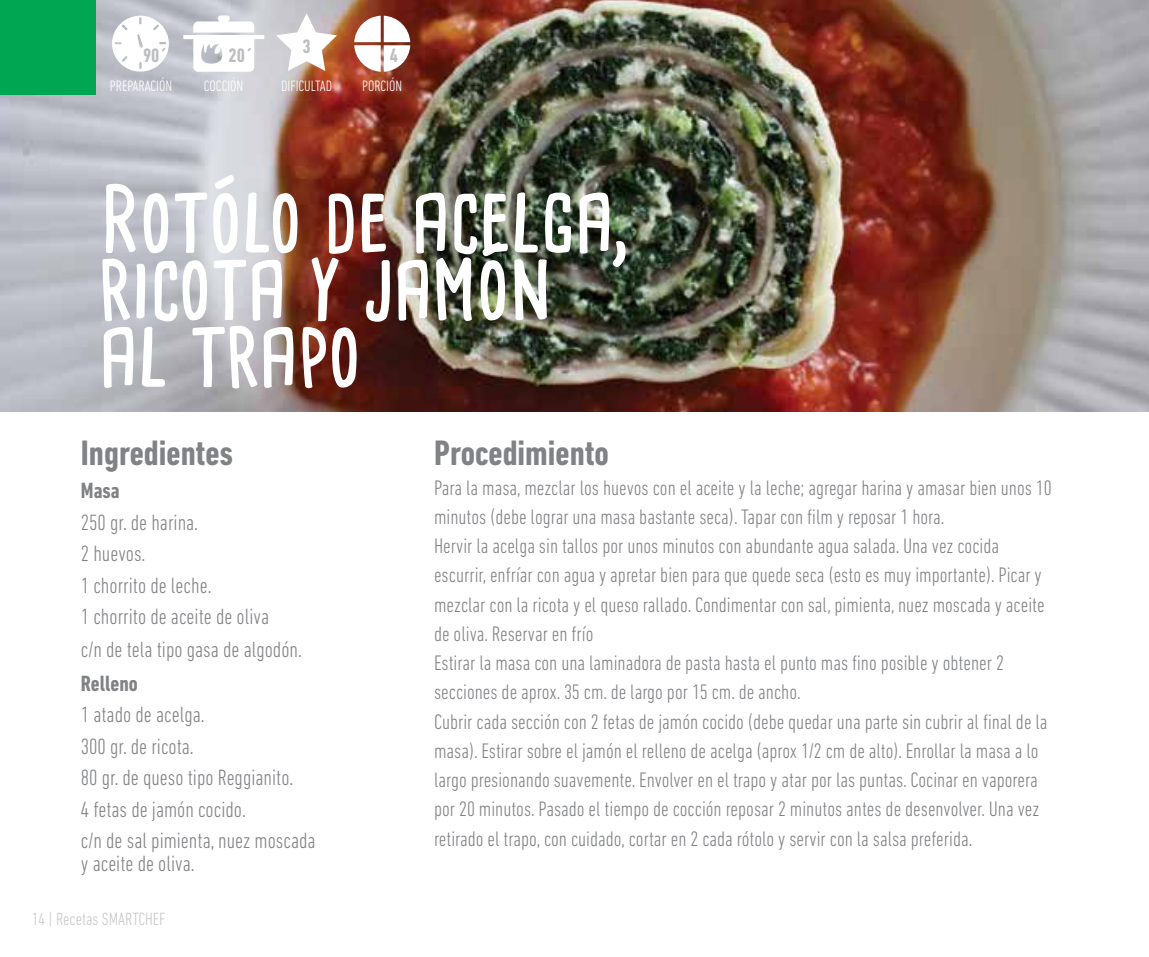
<style>
.page{position:relative;width:1149px;height:957px;background:#fff}
.page>*{position:absolute;margin:0;border:0;box-sizing:border-box;transform-origin:0 0}
.t1{font:700 88.88px/67px "Cardenio Modern";color:#fff}
.t2{font:700 condensed 36px "DIN Next LT Pro";color:#808285}
.t3{font:300 condensed 22.5px/31.7px "DIN Next LT Pro";color:#808285}
.t4{font:700 condensed 22.5px "DIN Next LT Pro";color:#808285}
.t5{font:300 condensed 21.38px/29.2px "DIN Next LT Pro";color:#808285}
.t6{font:700 condensed 19.8px "DIN Next LT Pro";color:#bcbec0}
.t7{font:300 condensed 18px "DIN Next LT Pro";color:#c7c8ca}
.t8{font:300 condensed 15.3px "DIN Next LT Pro";color:#fff}
</style>
<div class="page">
<img style="left:0;top:0;width:1148px;height:411px">
<div style="left:0;top:0;width:96px;height:94px;background:#00a651"></div>
<svg style="left:112px;top:16px;width:57px;height:56px"></svg>
<svg style="left:183px;top:16px;width:81px;height:56px"></svg>
<svg style="left:276px;top:13px;width:61px;height:58px"></svg>
<svg style="left:354px;top:16px;width:56px;height:56px"></svg>
<p class="t6" style="left:143px;top:44px;width:26px">90´</p>
<p class="t6" style="left:228px;top:44px;width:26px">20´</p>
<p class="t6" style="left:302px;top:35px;width:10px">3</p>
<p class="t6" style="left:389px;top:44px;width:10px">4</p>
<p class="t8" style="left:110px;top:77px;width:64px">PREPARACIÓN</p>
<p class="t8" style="left:204px;top:77px;width:41px">COCCIÓN</p>
<p class="t8" style="left:281px;top:77px;width:53px">DIFICULTAD</p>
<p class="t8" style="left:362px;top:77px;width:42px">PORCIÓN</p>
<h1 class="t1" style="left:99px;top:184px;width:536px">Rotólo de acelga, ricota y jamón al trapo</h1>
<h2 class="t2" style="left:81px;top:433px;width:153px">Ingredientes</h2>
<p class="t4" style="left:81px;top:478px;width:40px">Masa</p>
<p class="t3" style="left:81px;top:506px;width:222px">250 gr. de harina.<br>2 huevos.<br>1 chorrito de leche.<br>1 chorrito de aceite de oliva<br>c/n de tela tipo gasa de algodón.</p>
<p class="t4" style="left:81px;top:670px;width:58px">Relleno</p>
<p class="t3" style="left:81px;top:698px;width:236px">1 atado de acelga.<br>300 gr. de ricota.<br>80 gr. de queso tipo Reggianito.<br>4 fetas de jamón cocido.<br>c/n de sal pimienta, nuez moscada</p>
<p class="t3" style="left:81px;top:847px;width:115px">y aceite de oliva.</p>
<p class="t7" style="left:32px;top:909px;width:135px">14 | Recetas SMARTCHEF</p>
<h2 class="t2" style="left:434px;top:433px;width:176px">Procedimiento</h2>
<p class="t5" style="left:434px;top:473px;width:619px">Para la masa, mezclar los huevos con el aceite y la leche; agregar harina y amasar bien unos 10 minutos (debe lograr una masa bastante seca). Tapar con film y reposar 1 hora.<br>Hervir la acelga sin tallos por unos minutos con abundante agua salada. Una vez cocida escurrir, enfríar con agua y apretar bien para que quede seca (esto es muy importante). Picar y mezclar con la ricota y el queso rallado. Condimentar con sal, pimienta, nuez moscada y aceite de oliva. Reservar en frío<br>Estirar la masa con una laminadora de pasta hasta el punto mas fino posible y obtener 2 secciones de aprox. 35 cm. de largo por 15 cm. de ancho.<br>Cubrir cada sección con 2 fetas de jamón cocido (debe quedar una parte sin cubrir al final de la masa). Estirar sobre el jamón el relleno de acelga (aprox 1/2 cm de alto). Enrollar la masa a lo largo presionando suavemente. Envolver en el trapo y atar por las puntas. Cocinar en vaporera por 20 minutos. Pasado el tiempo de cocción reposar 2 minutos antes de desenvolver. Una vez retirado el trapo, con cuidado, cortar en 2 cada rótolo y servir con la salsa preferida.</p>
</div>
